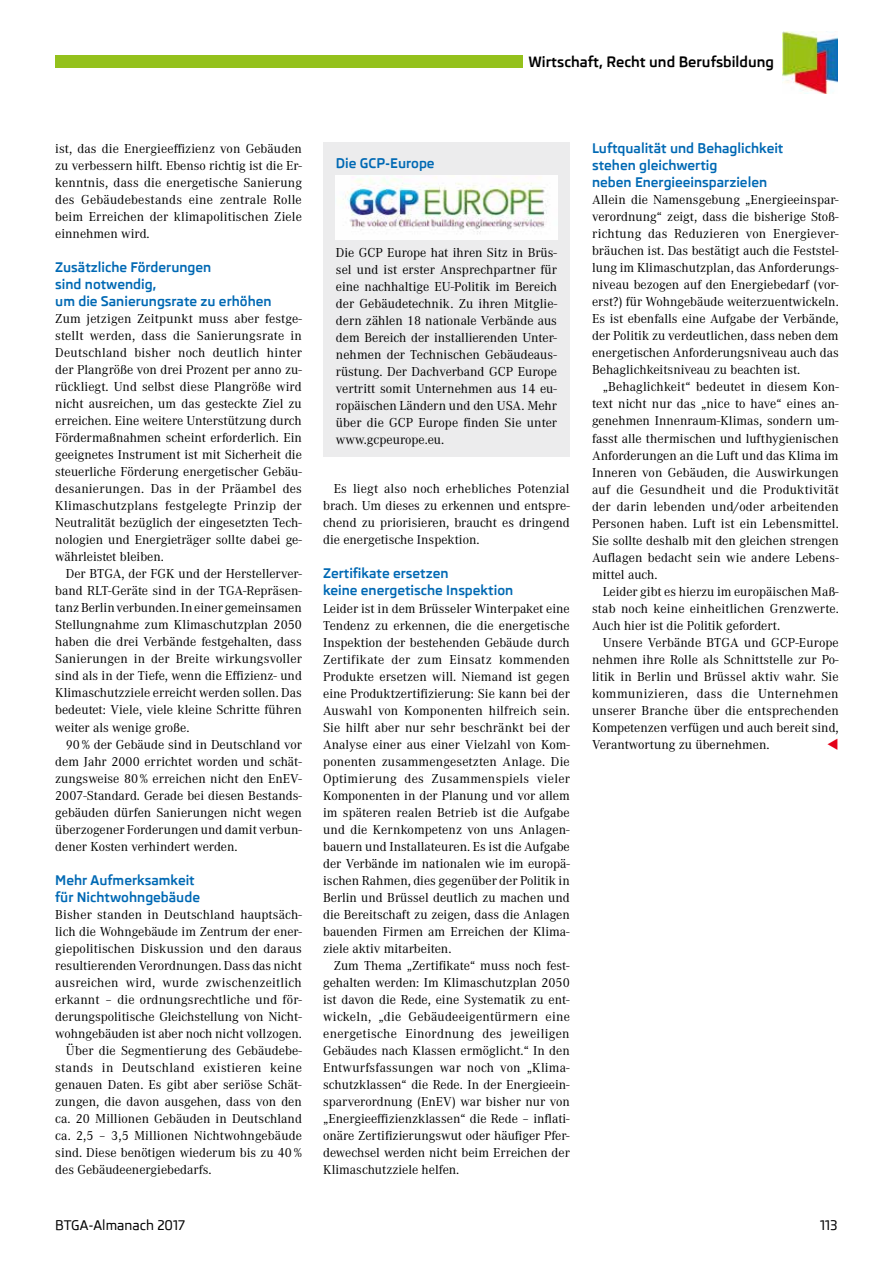
<style>
.page{position:relative;width:893px;height:1263px;background:#fff}
.page>*{position:absolute;margin:0;border:0;box-sizing:border-box;transform-origin:0 0}
.t1{font:700 14.4px "Skoda Pro";color:#000}
.t2{font:13.5px/17px "Corporate A";color:#000;text-align:justify}
.t3{font:700 13.5px/17px "Skoda Pro";color:#0069b4}
.t4{font:13.5px "Corporate A";letter-spacing:.02em;color:#000}
.t5{font:13.5px "Corporate A";letter-spacing:.025em;color:#000}
.t6{font:500 13.5px "Skoda Pro";color:#000}
</style>
<div class="page">
<div style="left:55px;top:56px;width:468px;height:12px;background:#94c11c"></div>
<img style="left:783px;top:32px;width:55px;height:61px">
<div style="left:323px;top:142px;width:247px;height:315px;background:#ececed"></div>
<img style="left:336px;top:176px;width:221px;height:64px">
<p class="t1" style="left:528px;top:53px;width:247px">Wirtschaft, Recht und Berufsbildung</p>
<p class="t2" style="left:55px;top:140px;width:248px">ist, das die Energieeffizienz von Gebäuden zu verbessern hilft. Ebenso richtig ist die Er&shy;kenntnis, dass die energetische Sanierung des Gebäudebestands eine zentrale Rolle beim Erreichen der klimapolitischen Ziele einnehmen wird.</p>
<p class="t3" style="left:55px;top:259px;width:218px">Zusätzliche Förderungen<br>sind notwendig,<br>um die Sanierungsrate zu erhöhen</p>
<p class="t2" style="left:55px;top:311px;width:248px">Zum jetzigen Zeitpunkt muss aber festge&shy;stellt werden, dass die Sanierungsrate in Deutschland bisher noch deutlich hinter der Plangröße von drei Prozent per anno zu&shy;rückliegt. Und selbst diese Plangröße wird nicht ausreichen, um das gesteckte Ziel zu erreichen. Eine weitere Unterstützung durch Fördermaßnahmen scheint erforderlich. Ein geeignetes Instrument ist mit Sicherheit die steuerliche Förderung energetischer Gebäu&shy;desanierungen. Das in der Präambel des Klimaschutzplans festgelegte Prinzip der Neutralität bezüglich der eingesetzten Tech&shy;nologien und Energieträger sollte dabei ge&shy;währleistet bleiben.</p>
<p class="t2" style="left:55px;top:566px;width:248px;text-indent:11px">Der BTGA, der FGK und der Herstellerver&shy;band RLT-Geräte sind in der TGA-Repräsen&shy;tanz Berlin verbunden. In einer gemeinsamen Stellungnahme zum Klimaschutzplan 2050 haben die drei Verbände festgehalten, dass Sanierungen in der Breite wirkungsvoller sind als in der Tiefe, wenn die Effizienz- und Klimaschutzziele erreicht werden sollen. Das bedeutet: Viele, viele kleine Schritte führen weiter als wenige große.</p>
<p class="t2" style="left:55px;top:736px;width:248px;text-indent:11px">90 % der Gebäude sind in Deutschland vor dem Jahr 2000 errichtet worden und schät&shy;zungsweise 80 % erreichen nicht den EnEV-2007-Standard. Gerade bei diesen Bestands&shy;gebäuden dürfen Sanierungen nicht wegen überzogener Forderungen und damit verbun&shy;dener Kosten verhindert werden.</p>
<p class="t3" style="left:55px;top:871px;width:146px">Mehr Aufmerksamkeit für Nichtwohngebäude</p>
<p class="t2" style="left:55px;top:906px;width:248px">Bisher standen in Deutschland hauptsäch-</p>
<p class="t2" style="left:55px;top:923px;width:248px">lich die Wohngebäude im Zentrum der ener-</p>
<p class="t2" style="left:55px;top:940px;width:248px">giepolitischen Diskussion und den daraus</p>
<p class="t2" style="left:55px;top:957px;width:248px">resultierenden Verordnungen. Dass das nicht</p>
<p class="t4" style="left:55px;top:975px;width:248px">ausreichen wird, wurde zwischenzeitlich</p>
<p class="t2" style="left:55px;top:991px;width:248px">erkannt – die ordnungsrechtliche und för-</p>
<p class="t2" style="left:55px;top:1008px;width:248px">derungspolitische Gleichstellung von Nicht-</p>
<p class="t2" style="left:55px;top:1025px;width:248px">wohngebäuden ist aber noch nicht vollzogen.</p>
<p class="t2" style="left:66px;top:1042px;width:237px">Über die Segmentierung des Gebäudebe-</p>
<p class="t5" style="left:55px;top:1060px;width:248px">stands in Deutschland existieren keine</p>
<p class="t2" style="left:55px;top:1076px;width:248px">genauen Daten. Es gibt aber seriöse Schät-</p>
<p class="t2" style="left:55px;top:1093px;width:248px">zungen, die davon ausgehen, dass von den</p>
<p class="t2" style="left:55px;top:1110px;width:248px">ca. 20 Millionen Gebäuden in Deutschland</p>
<p class="t2" style="left:55px;top:1127px;width:248px">ca. 2,5 – 3,5 Millionen Nichtwohngebäude</p>
<p class="t2" style="left:55px;top:1144px;width:248px">sind. Diese benötigen wiederum bis zu 40 %</p>
<p class="t2" style="left:55px;top:1161px;width:158px">des Gebäudeenergiebedarfs.</p>
<p class="t3" style="left:336px;top:155px;width:100px">Die GCP-Europe</p>
<p class="t2" style="left:336px;top:244px;width:223px">Die GCP Europe hat ihren Sitz in Brüs&shy;sel und ist erster Ansprechpartner für eine nachhaltige EU-Politik im Bereich der Gebäudetechnik. Zu ihren Mitglie&shy;dern zählen 18 nationale Verbände aus dem Bereich der installierenden Unter&shy;nehmen der Technischen Gebäudeaus&shy;rüstung. Der Dachverband GCP Europe vertritt somit Unternehmen aus 14 eu&shy;ropäischen Ländern und den USA. Mehr über die GCP Europe finden Sie unter www.gcpeurope.eu.</p>
<p class="t2" style="left:323px;top:481px;width:248px;text-indent:11px">Es liegt also noch erhebliches Potenzial brach. Um dieses zu erkennen und entspre&shy;chend zu priorisieren, braucht es dringend die energetische Inspektion.</p>
<p class="t3" style="left:323px;top:565px;width:192px">Zertifikate ersetzen<br>keine energetische Inspektion</p>
<p class="t2" style="left:323px;top:600px;width:248px">Leider ist in dem Brüsseler Winterpaket eine Tendenz zu erkennen, die die energetische Inspektion der bestehenden Gebäude durch Zertifikate der zum Einsatz kommenden Produkte ersetzen will. Niemand ist gegen eine Produktzertifizierung: Sie kann bei der Auswahl von Komponenten hilfreich sein.<br>Sie hilft aber nur sehr beschränkt bei der Analyse einer aus einer Vielzahl von Kom&shy;ponenten zusammengesetzten Anlage. Die Optimierung des Zusammenspiels vieler Komponenten in der Planung und vor allem im späteren realen Betrieb ist die Aufgabe und die Kernkompetenz von uns Anlagen&shy;bauern und Installateuren. Es ist die Aufgabe der Verbände im nationalen wie im europä&shy;ischen Rahmen, dies gegenüber der Politik in Berlin und Brüssel deutlich zu machen und die Bereitschaft zu zeigen, dass die Anlagen bauenden Firmen am Erreichen der Klima&shy;ziele aktiv mitarbeiten.</p>
<p class="t2" style="left:323px;top:957px;width:248px;text-indent:11px">Zum Thema „Zertifikate“ muss noch fest&shy;gehalten werden: Im Klimaschutzplan 2050 ist davon die Rede, eine Systematik zu ent&shy;wickeln, „die Gebäudeeigentürmern eine energetische Einordnung des jeweiligen Gebäudes nach Klassen ermöglicht.“ In den Entwurfsfassungen war noch von „Klima&shy;schutzklassen“ die Rede. In der Energieein&shy;sparverordnung (EnEV) war bisher nur von „Energieeffizienzklassen“ die Rede – inflati&shy;onäre Zertifizierungswut oder häufiger Pfer&shy;dewechsel werden nicht beim Erreichen der Klimaschutzziele helfen.</p>
<p class="t3" style="left:592px;top:140px;width:193px">Luftqualität und Behaglichkeit stehen gleichwertig<br>neben Energieeinsparzielen</p>
<p class="t2" style="left:592px;top:192px;width:248px">Allein die Namensgebung „Energieeinspar&shy;verordnung“ zeigt, dass die bisherige Stoß&shy;richtung das Reduzieren von Energiever&shy;bräuchen ist. Das bestätigt auch die Feststel&shy;lung im Klimaschutzplan, das Anforderungs&shy;niveau bezogen auf den Energiebedarf (vor&shy;erst?) für Wohngebäude weiterzuentwickeln.<br>Es ist ebenfalls eine Aufgabe der Verbände, der Politik zu verdeutlichen, dass neben dem energetischen Anforderungsniveau auch das Behaglichkeitsniveau zu beachten ist.</p>
<p class="t2" style="left:592px;top:379px;width:248px;text-indent:11px">„Behaglichkeit“ bedeutet in diesem Kon&shy;text nicht nur das „nice to have“ eines an&shy;genehmen Innenraum-Klimas, sondern um&shy;fasst alle thermischen und lufthygienischen Anforderungen an die Luft und das Klima im Inneren von Gebäuden, die Auswirkungen auf die Gesundheit und die Produktivität der darin lebenden und/oder arbeitenden Personen haben. Luft ist ein Lebensmittel.<br>Sie sollte deshalb mit den gleichen strengen Auflagen bedacht sein wie andere Lebens&shy;mittel auch.</p>
<p class="t2" style="left:592px;top:583px;width:248px;text-indent:11px">Leider gibt es hierzu im europäischen Maß&shy;stab noch keine einheitlichen Grenzwerte.<br>Auch hier ist die Politik gefordert.</p>
<p class="t2" style="left:592px;top:634px;width:248px;text-indent:11px">Unsere Verbände BTGA und GCP-Europe nehmen ihre Rolle als Schnittstelle zur Po&shy;litik in Berlin und Brüssel aktiv wahr. Sie kommunizieren, dass die Unternehmen unserer Branche über die entsprechenden Kompetenzen verfügen und auch bereit sind, Verantwortung zu übernehmen.</p>
<p class="t6" style="left:55px;top:1217px;width:131px">BTGA-Almanach 2017</p>
<p class="t6" style="left:820px;top:1217px;width:19px">113</p>
</div>
